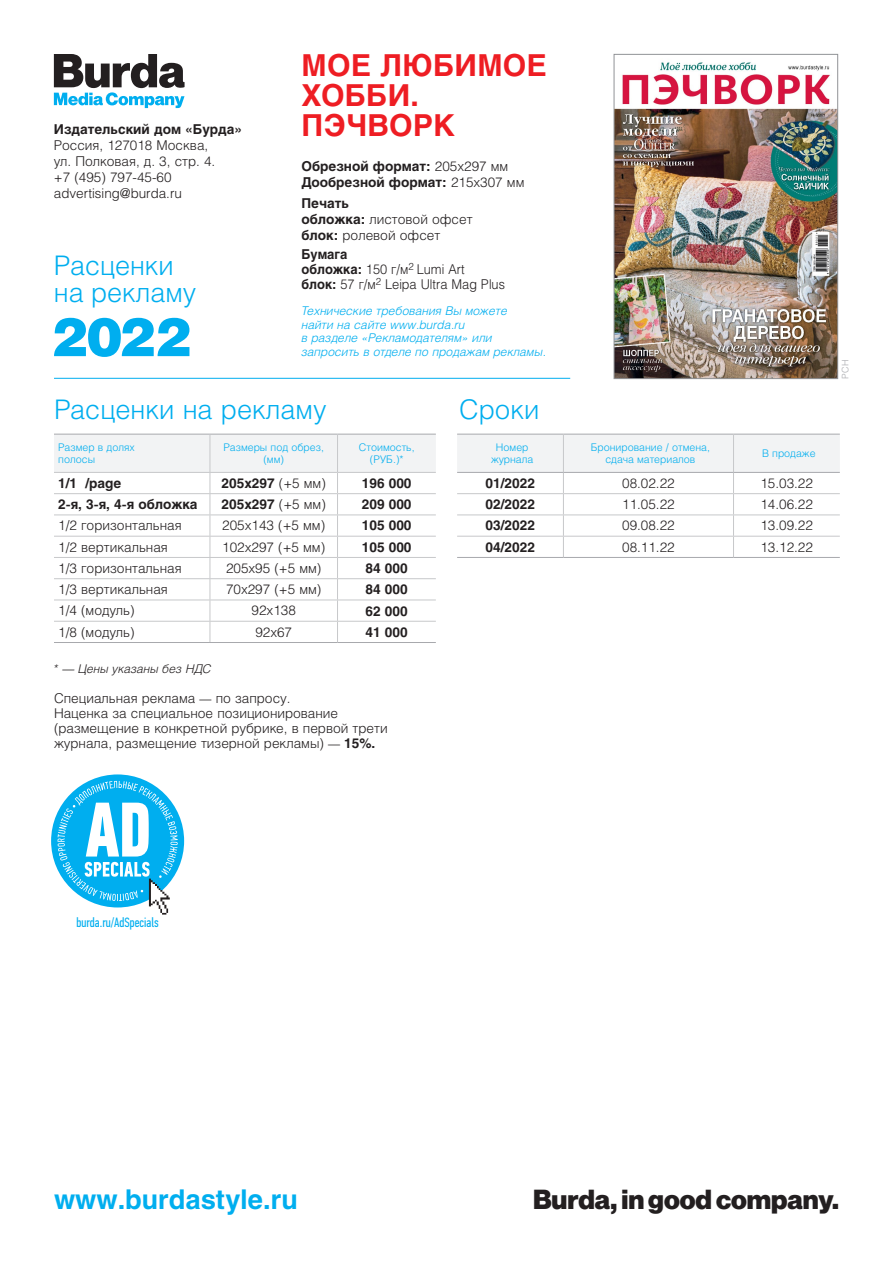
<style>
.page{position:relative;width:893px;height:1263px;background:#fff}
.page>*{position:absolute;margin:0;border:0;box-sizing:border-box;transform-origin:0 0}
.t1{font:900 53.55px "Helios";color:#00aeef}
.t2{font:700 30px/30px "Helios";letter-spacing:.01em;color:#ee1d23}
.t3{font:300 27px/27px "Helios";color:#00aeef}
.t4{font:27px "Neue Haas Groteskfor Burda D 95";color:#231f20}
.t5{font:700 27px "Helios";color:#00aeef}
.t6{font:300 13.5px/16.2px "Helios";color:#231f20}
.t7{font:700 13.5px/16.2px "Helios";color:#231f20}
.t8{font:300 13.5px/15px "Helios";color:#231f20;scale:.95 1}
.t9{font:13.5px "PF Din Text Comp Pro";color:#00aeef}
.t10{font:italic 300 12px/13.5px "Helios";color:#00aeef}
.t11{font:italic 300 12px "Helios";color:#231f20}
.t12{font:300 10.5px/12px "Helios";color:#00aeef;text-align:center}
.t13{font:300 9px "Helios";color:#a8a9ad}
.s1{font-weight:300}
.s2{font-weight:700}
.s3{font-size:12px}
</style>
<div class="page">
<hr style="left:54px;top:378px;width:516px;height:1px;background:#00aeef">
<svg style="left:54px;top:54px;width:131px;height:54px"></svg>
<img style="left:616px;top:62px;width:220px;height:315px">
<div style="left:614px;top:54px;width:224px;height:325px;border:1px solid #919396"></div>
<svg style="left:54px;top:434px;width:382px;height:208px"></svg>
<hr style="left:54px;top:621px;width:156px;height:1px;background:#c7c8ca">
<hr style="left:210px;top:621px;width:127px;height:1px;background:#c7c8ca">
<hr style="left:54px;top:642px;width:156px;height:1px;background:#a8a9ad">
<hr style="left:210px;top:642px;width:127px;height:1px;background:#a8a9ad">
<hr style="left:338px;top:642px;width:98px;height:1px;background:#a8a9ad">
<hr style="left:54px;top:472px;width:156px;height:1px;background:#c7c8ca">
<hr style="left:210px;top:472px;width:127px;height:1px;background:#c7c8ca">
<hr style="left:338px;top:472px;width:98px;height:1px;background:#c7c8ca">
<svg style="left:457px;top:435px;width:383px;height:122px"></svg>
<hr style="left:457px;top:514px;width:106px;height:1px;background:#c7c8ca">
<hr style="left:563px;top:514px;width:170px;height:1px;background:#c7c8ca">
<hr style="left:733px;top:514px;width:107px;height:1px;background:#c7c8ca">
<hr style="left:457px;top:557px;width:106px;height:1px;background:#a8a9ad">
<hr style="left:563px;top:557px;width:170px;height:1px;background:#a8a9ad">
<hr style="left:733px;top:557px;width:107px;height:1px;background:#a8a9ad">
<hr style="left:457px;top:472px;width:106px;height:1px;background:#a8a9ad">
<hr style="left:563px;top:472px;width:170px;height:1px;background:#a8a9ad">
<hr style="left:733px;top:472px;width:107px;height:1px;background:#a8a9ad">
<hr style="left:457px;top:434px;width:106px;height:1px;background:#a8a9ad">
<hr style="left:563px;top:434px;width:170px;height:1px;background:#a8a9ad">
<hr style="left:733px;top:434px;width:107px;height:1px;background:#a8a9ad">
<hr style="left:563px;top:434px;width:1px;height:38px;background:#c7c8ca">
<hr style="left:733px;top:434px;width:1px;height:38px;background:#c7c8ca">
<svg style="left:49px;top:773px;width:137px;height:136px"></svg>
<svg style="left:58px;top:781px;width:120px;height:133px"></svg>
<p class="t7" style="left:54px;top:120px;width:190px">Издательский дом «Бурда»</p>
<p class="t6" style="left:54px;top:137px;width:163px">Россия, 127018 Москва, ул. Полковая, д. 3, стр. 4. +7 (495) 797-45-60 advertising@burda.ru</p>
<h3 class="t3" style="left:54px;top:251px;width:144px">Расценки на рекламу</h3>
<h1 class="t1" style="left:51px;top:300px;width:141px">2022</h1>
<p class="t2" style="left:302px;top:50px;width:247px">МОЕ ЛЮБИМОЕ<br>ХОББИ.<br>ПЭЧВОРК</p>
<p class="t7" style="left:301px;top:158px;width:224px">Обрезной формат: <span class="s1">205x297 мм<br></span>Дообрезной формат: <span class="s1">215x307 мм</span></p>
<p class="t6" style="left:301px;top:194px;width:173px"><span class="s2">Печать<br>обложка:</span> листовой офсет <span class="s2">блок:</span> ролевой офсет</p>
<p class="t8" style="left:301px;top:247px;width:216px"><span class="s2">Бумага<br>обложка:</span> 150 г/м<sup>2</sup> Lumi Art<br><span class="s2">блок:</span> 57 г/м<sup>2</sup> Leipa Ultra Mag Plus</p>
<p class="t10" style="left:301px;top:304px;width:207px">Технические требования Вы можете найти на сайте www.burda.ru<br>в разделе «Рекламодателям» или</p>
<p class="t10" style="left:301px;top:344px;width:246px">запросить в отделе по продажам рекламы.</p>
<p class="t3" style="left:54px;top:396px;width:274px">Расценки на рекламу</p>
<p class="t3" style="left:459px;top:396px;width:82px">Сроки</p>
<p class="t12" style="left:58px;top:441px;width:78px">Размер в долях</p>
<p class="t12" style="left:58px;top:453px;width:38px">полосы</p>
<p class="t12" style="left:224px;top:441px;width:102px">Размеры под обрез, (мм)</p>
<p class="t12" style="left:359px;top:441px;width:57px">Стоимость, (РУБ.)*</p>
<p class="t12" style="left:491px;top:441px;width:44px">Номер журнала</p>
<p class="t12" style="left:591px;top:441px;width:121px">Бронирование / отмена, сдача материалов</p>
<p class="t12" style="left:762px;top:447px;width:55px">В продаже</p>
<p class="t7" style="left:486px;top:475px;width:51px">01/2022</p>
<p class="t6" style="left:622px;top:475px;width:54px">08.02.22</p>
<p class="t6" style="left:760px;top:475px;width:54px">15.03.22</p>
<p class="t7" style="left:486px;top:496px;width:51px">02/2022</p>
<p class="t6" style="left:622px;top:496px;width:54px">11.05.22</p>
<p class="t6" style="left:760px;top:496px;width:54px">14.06.22</p>
<p class="t7" style="left:486px;top:517px;width:51px">03/2022</p>
<p class="t6" style="left:622px;top:517px;width:54px">09.08.22</p>
<p class="t6" style="left:760px;top:517px;width:54px">13.09.22</p>
<p class="t7" style="left:486px;top:538px;width:51px">04/2022</p>
<p class="t6" style="left:622px;top:539px;width:54px">08.11.22</p>
<p class="t6" style="left:760px;top:539px;width:54px">13.12.22</p>
<p class="t7" style="left:58px;top:475px;width:65px">1/1 /page</p>
<p class="t7" style="left:222px;top:475px;width:106px">205x297 <span class="s1">(+5 мм)</span></p>
<p class="t7" style="left:362px;top:475px;width:51px">196 000</p>
<p class="t7" style="left:58px;top:496px;width:141px">2-я, 3-я, 4-я обложка</p>
<p class="t7" style="left:222px;top:496px;width:106px">205x297 <span class="s1">(+5 мм)</span></p>
<p class="t7" style="left:362px;top:496px;width:51px">209 000</p>
<p class="t6" style="left:58px;top:517px;width:125px">1/2 горизонтальная</p>
<p class="t6" style="left:222px;top:517px;width:104px">205х143 (+5 мм)</p>
<p class="t7" style="left:362px;top:517px;width:51px">105 000</p>
<p class="t6" style="left:58px;top:539px;width:111px">1/2 вертикальная</p>
<p class="t6" style="left:222px;top:539px;width:104px">102х297 (+5 мм)</p>
<p class="t7" style="left:362px;top:538px;width:51px">105 000</p>
<p class="t6" style="left:58px;top:560px;width:125px">1/3 горизонтальная</p>
<p class="t6" style="left:226px;top:560px;width:97px">205х95 (+5 мм)</p>
<p class="t7" style="left:366px;top:560px;width:44px">84 000</p>
<p class="t6" style="left:58px;top:581px;width:111px">1/3 вертикальная</p>
<p class="t6" style="left:226px;top:581px;width:97px">70х297 (+5 мм)</p>
<p class="t7" style="left:366px;top:581px;width:44px">84 000</p>
<p class="t6" style="left:58px;top:602px;width:78px">1/4 (модуль)</p>
<p class="t6" style="left:252px;top:602px;width:46px">92х138</p>
<p class="t7" style="left:366px;top:602px;width:44px">62 000</p>
<p class="t6" style="left:58px;top:624px;width:78px">1/8 (модуль)</p>
<p class="t6" style="left:255px;top:624px;width:38px">92х67</p>
<p class="t7" style="left:366px;top:624px;width:44px">41 000</p>
<p class="t11" style="left:54px;top:662px;width:159px">* — Цены указаны без НДС</p>
<p class="t6" style="left:54px;top:690px;width:238px">Специальная реклама <span class="s3">—</span> по запросу.</p>
<p class="t6" style="left:54px;top:706px;width:335px;line-height:15px">Наценка за специальное позиционирование (размещение в конкретной рубрике, в первой трети журнала, размещение тизерной рекламы) <span class="s3">—</span> <span class="s2">15%.</span></p>
<p class="t13" style="left:840px;top:379px;width:20px;rotate:-90deg">PCH</p>
<p class="t9" style="left:76px;top:915px;width:84px">burda.ru/AdSpecials</p>
<h3 class="t5" style="left:54px;top:1182px;width:245px">www.burdastyle.ru</h3>
<h3 class="t4" style="left:533px;top:1183px;width:307px">Burda, in good company.</h3>
</div>
